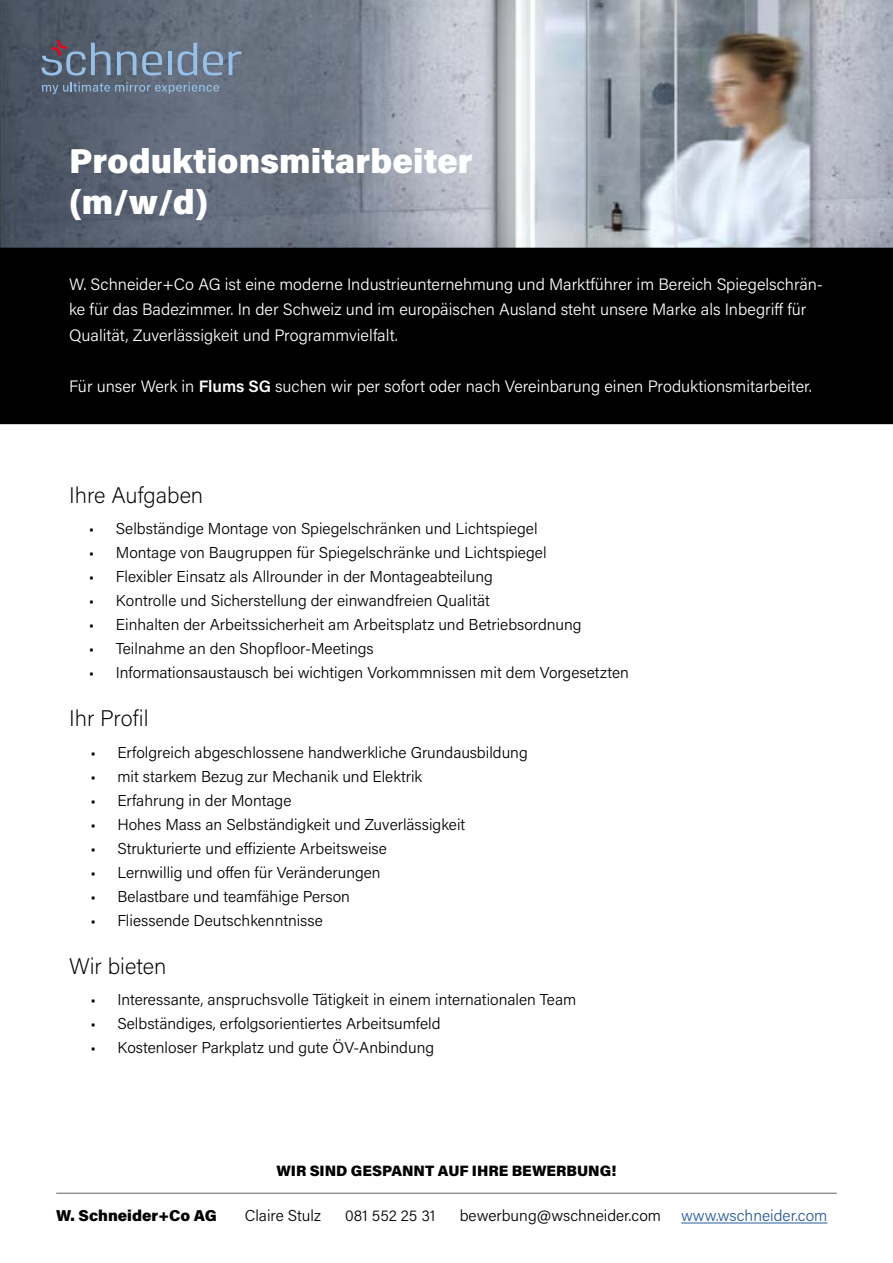
<style>
.page{position:relative;width:893px;height:1263px;background:#fff}
.page>*{position:absolute;margin:0;border:0;box-sizing:border-box;transform-origin:0 0}
.t1{font:900 34.5px/41.4px "Acumin Pro";color:#fff}
.t2{font:200 22.5px "Acumin Pro";color:#000}
.t3{font:300 16.5px/25.5px "Acumin Pro";color:#fff}
.t4{font:300 15.75px "Acumin Pro";color:#000}
.t5{font:300 15.75px "Acumin Pro";color:#020203}
.t6{font:300 15.75px "Acumin Pro";color:#275b9b}
.t7{font:900 15.75px "Acumin Pro";color:#020203}
.t8{font:900 15px "Acumin Pro";color:#020203}
.s1{font-weight:600}
</style>
<div class="page">
<img style="left:0;top:0;width:893px;height:248px">
<div style="left:1px;top:248px;width:891px;height:175px;background:#000"></div>
<div style="left:0;top:248px;width:893px;height:176px;border:2px solid #000"></div>
<svg style="left:42px;top:82px;width:177px;height:12px;background:#697a8e"></svg>
<hr style="left:168px;top:52px;width:4px;height:23px;background:#96c0e8">
<svg style="left:229px;top:51px;width:13px;height:24px"></svg>
<svg style="left:42px;top:40px;width:69px;height:36px;background:#636e81"></svg>
<svg style="left:117px;top:51px;width:45px;height:25px"></svg>
<svg style="left:178px;top:43px;width:19px;height:33px"></svg>
<svg style="left:203px;top:51px;width:20px;height:25px"></svg>
<hr style="left:681px;top:1222px;width:146px;height:1px;background:#275b9b">
<hr style="left:56px;top:1193px;width:781px;height:1px;background:#000">
<h1 class="t1" style="left:69px;top:138px;width:405px">Produktionsmitarbeiter (m/w/d)</h1>
<p class="t3" style="left:69px;top:270px;width:755px">W. Schneider+Co AG ist eine moderne Industrieunternehmung und Marktführer im Bereich Spiegelschrän&shy;ke für das Badezimmer. In der Schweiz und im europäischen Ausland steht unsere Marke als Inbegriff für<br>Qualität, Zuverlässigkeit und Programmvielfalt.</p>
<p class="t3" style="left:69px;top:372px;width:744px">Für unser Werk in <span class="s1">Flums SG</span> suchen wir per sofort oder nach Vereinbarung einen Produktionsmitarbeiter.</p>
<h2 class="t2" style="left:69px;top:479px;width:136px">Ihre Aufgaben</h2>
<p class="t4" style="left:89px;top:517px;width:450px">• Selbständige Montage von Spiegelschränken und Lichtspiegel</p>
<p class="t4" style="left:89px;top:541px;width:459px">• Montage von Baugruppen für Spiegelschränke und Lichtspiegel</p>
<p class="t4" style="left:89px;top:565px;width:405px">• Flexibler Einsatz als Allrounder in der Montageabteilung</p>
<p class="t4" style="left:89px;top:589px;width:403px">• Kontrolle und Sicherstellung der einwandfreien Qualität</p>
<p class="t4" style="left:89px;top:613px;width:494px">• Einhalten der Arbeitssicherheit am Arbeitsplatz und Betriebsordnung</p>
<p class="t4" style="left:89px;top:637px;width:286px">• Teilnahme an den Shopfloor-Meetings</p>
<p class="t4" style="left:89px;top:661px;width:542px">• Informationsaustausch bei wichtigen Vorkommnissen mit dem Vorgesetzten</p>
<h2 class="t2" style="left:69px;top:703px;width:81px">Ihr Profil</h2>
<p class="t4" style="left:90px;top:741px;width:439px">• Erfolgreich abgeschlossene handwerkliche Grundausbildung</p>
<p class="t4" style="left:90px;top:765px;width:333px">• mit starkem Bezug zur Mechanik und Elektrik</p>
<p class="t4" style="left:90px;top:789px;width:203px">• Erfahrung in der Montage</p>
<p class="t4" style="left:90px;top:813px;width:377px">• Hohes Mass an Selbständigkeit und Zuverlässigkeit</p>
<p class="t4" style="left:90px;top:837px;width:298px">• Strukturierte und effiziente Arbeitsweise</p>
<p class="t4" style="left:90px;top:861px;width:292px">• Lernwillig und offen für Veränderungen</p>
<p class="t4" style="left:90px;top:885px;width:261px">• Belastbare und teamfähige Person</p>
<p class="t4" style="left:90px;top:909px;width:234px">• Fliessende Deutschkenntnisse</p>
<h2 class="t2" style="left:69px;top:951px;width:99px">Wir bieten</h2>
<p class="t4" style="left:90px;top:989px;width:487px">• Interessante, anspruchsvolle Tätigkeit in einem internationalen Team</p>
<p class="t4" style="left:90px;top:1013px;width:352px">• Selbständiges, erfolgsorientiertes Arbeitsumfeld</p>
<p class="t4" style="left:90px;top:1037px;width:345px">• Kostenloser Parkplatz und gute ÖV-Anbindung</p>
<p class="t8" style="left:276px;top:1160px;width:342px">WIR SIND GESPANNT AUF IHRE BEWERBUNG!</p>
<p class="t7" style="left:56px;top:1205px;width:162px">W. Schneider+Co AG</p>
<p class="t5" style="left:245px;top:1205px;width:78px">Claire Stulz</p>
<p class="t5" style="left:345px;top:1205px;width:92px">081 552 25 31</p>
<p class="t5" style="left:460px;top:1205px;width:203px">bewerbung@wschneider.com</p>
<p class="t6" style="left:681px;top:1205px;width:148px">www.wschneider.com</p>
</div>
